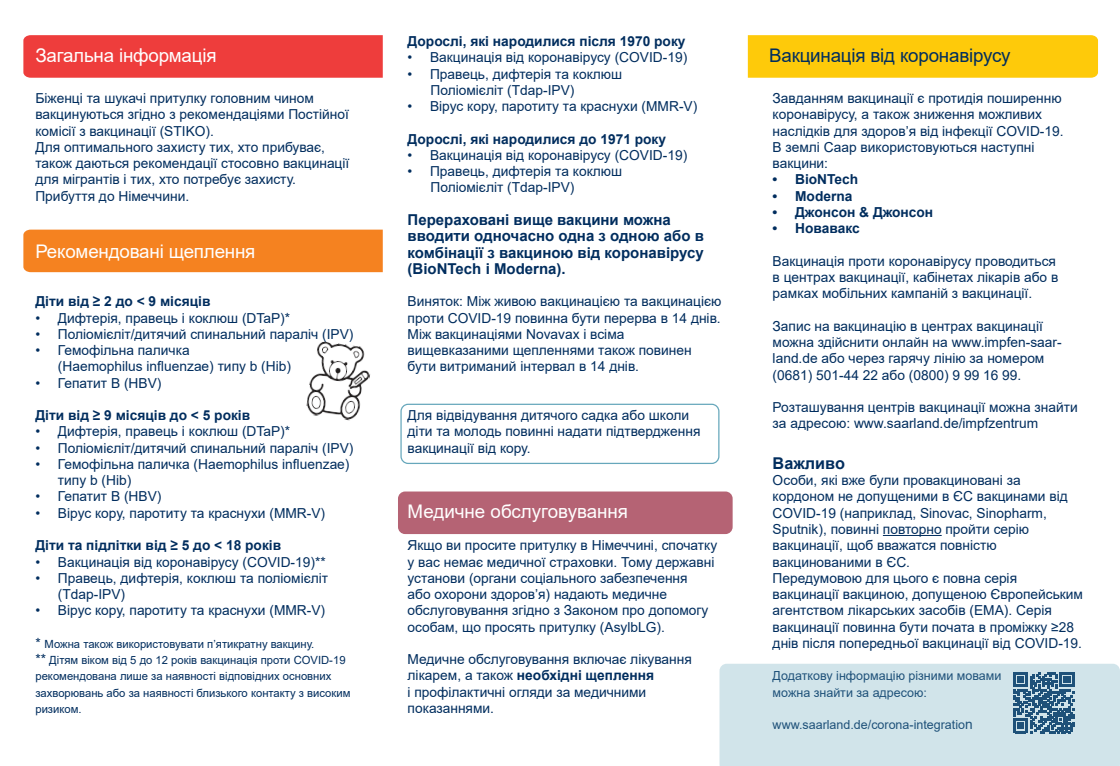
<style>
.page{position:relative;width:1120px;height:766px;background:#fff}
.page>*{position:absolute;margin:0;border:0;box-sizing:border-box;transform-origin:0 0}
.Fließtext{font:18.75px "Arial";letter-spacing:-.01em;color:#fff}
.t1{font:18.75px "Arial";letter-spacing:-.01em;color:#002d5e}
.Fließtextüberschrift{font:700 16.25px "Arial";color:#002d5e}
.Fließtext-2{font:700 15px/16.2px "Arial";color:#002d5e}
.Fließtext-3{font:13.75px/16.2px "Arial";color:#002d5e}
.Fließtextüberschrift-2{font:13.75px/16.2px "Arial";color:#002d5e}
.Fließtext-4{font:700 13.75px "Arial";color:#002d5e}
.Fließtext-5{font:12.5px "Arial";color:#002d5e}
.Fließtext-6{font:11.25px/16.2px "Arial";color:#002d5e}
.s1{font-size:13.75px}
.s2{font-weight:700}
</style>
<div class="page">
<div style="left:398px;top:491px;width:334px;height:43px;background:#b56374;border-radius:7px"></div>
<div style="left:23px;top:229px;width:360px;height:43px;background:#f58220"></div>
<div style="left:748px;top:35px;width:350px;height:43px;background:#feca0a"></div>
<div style="left:23px;top:35px;width:360px;height:43px;background:#ee3d3c"></div>
<hr style="left:883px;top:535px;width:58px;height:1px;background:#002d5e">
<svg style="left:719px;top:663px;width:401px;height:102px;background:#c5dae2"></svg>
<div style="left:400px;top:403px;width:319px;height:61px;border:1px solid #66a7bb;border-radius:7px"></div>
<img style="left:306px;top:341px;width:65px;height:80px">
<p class="Fließtext" style="left:35px;top:43px;width:183px">Загальна інформація</p>
<p class="Fließtext-3" style="left:35px;top:90px;width:315px">Біженці та шукачі притулку головним чином вакцинуються згідно з рекомендаціями Постійної комісії з вакцинації (STIKO).</p>
<p class="Fließtext-3" style="left:35px;top:139px;width:315px">Для оптимального захисту тих, хто прибуває, також даються рекомендації стосовно вакцинації для мігрантів і тих, хто потребує захисту.</p>
<p class="Fließtext-3" style="left:35px;top:187px;width:155px">Прибуття до Німеччини.</p>
<p class="Fließtext" style="left:35px;top:238px;width:221px">Рекомендовані щеплення</p>
<p class="Fließtext-4" style="left:35px;top:292px;width:176px">Діти від ≥ 2 до &lt; 9 місяців</p>
<p class="Fließtext-3" style="left:35px;top:309px;width:256px">• Дифтерія, правець і коклюш (DTaP)*</p>
<p class="Fließtext-3" style="left:35px;top:326px;width:319px">• Поліомієліт/дитячий спинальний параліч (IPV)</p>
<p class="Fließtext-3" style="left:58px;top:342px;width:235px;text-indent:-22px">• Гемофільна паличка<br>(Haemophilus influenzae) типу b (Hib)</p>
<p class="Fließtext-3" style="left:35px;top:374px;width:127px">• Гепатит B (HBV)</p>
<p class="Fließtext-4" style="left:35px;top:405px;width:216px">Діти від ≥ 9 місяців до &lt; 5 років</p>
<p class="Fließtext-3" style="left:35px;top:423px;width:256px">• Дифтерія, правець і коклюш (DTaP)*</p>
<p class="Fließtext-3" style="left:35px;top:439px;width:319px">• Поліомієліт/дитячий спинальний параліч (IPV)</p>
<p class="Fließtext-3" style="left:58px;top:456px;width:293px;text-indent:-22px">• Гемофільна паличка (Haemophilus influenzae) типу b (Hib)</p>
<p class="Fließtext-3" style="left:35px;top:488px;width:127px">• Гепатит B (HBV)</p>
<p class="Fließtext-3" style="left:35px;top:504px;width:291px">• Вірус кору, паротиту та краснухи (MMR-V)</p>
<p class="Fließtext-4" style="left:35px;top:535px;width:247px">Діти та підлітки від ≥ 5 до &lt; 18 років</p>
<p class="Fließtext-3" style="left:35px;top:553px;width:292px">• Вакцинація від коронавірусу (COVID-19)**</p>
<p class="Fließtext-3" style="left:58px;top:569px;width:272px;text-indent:-22px">• Правець, дифтерія, коклюш та поліомієліт (Tdap-IPV)</p>
<p class="Fließtext-3" style="left:35px;top:602px;width:291px">• Вірус кору, паротиту та краснухи (MMR-V)</p>
<p class="Fließtext-6" style="left:35px;top:635px;width:280px"><span class="s1">*</span> Можна також використовувати п’ятикратну вакцину.</p>
<p class="Fließtext-6" style="left:35px;top:651px;width:316px"><span class="s1">**</span> Дітям віком від 5 до 12 років вакцинація проти COVID-19 рекомендована лише за наявності відповідних основних захворювань або за наявності близького контакту з високим ризиком.</p>
<p class="Fließtext-4" style="left:407px;top:32px;width:279px">Дорослі, які народилися після 1970 року</p>
<p class="Fließtext-3" style="left:407px;top:49px;width:281px">• Вакцинація від коронавірусу (COVID-19)</p>
<p class="Fließtext-3" style="left:407px;top:66px;width:216px">• Правець, дифтерія та коклюш</p>
<p class="Fließtext-3" style="left:430px;top:82px;width:145px">Поліомієліт (Tdap-IPV)</p>
<p class="Fließtext-3" style="left:407px;top:98px;width:291px">• Вірус кору, паротиту та краснухи (MMR-V)</p>
<p class="Fließtext-4" style="left:407px;top:129px;width:260px">Дорослі, які народилися до 1971 року</p>
<p class="Fließtext-3" style="left:407px;top:147px;width:281px">• Вакцинація від коронавірусу (COVID-19)</p>
<p class="Fließtext-3" style="left:407px;top:163px;width:216px">• Правець, дифтерія та коклюш</p>
<p class="Fließtext-3" style="left:430px;top:179px;width:145px">Поліомієліт (Tdap-IPV)</p>
<p class="Fließtext-2" style="left:407px;top:212px;width:298px">Перераховані вище вакцини можна вводити одночасно одна з одною або в комбінації з вакциною від коронавірусу (BioNTech і Moderna).</p>
<p class="Fließtext-3" style="left:407px;top:293px;width:315px">Виняток: Між живою вакцинацією та вакцинацією проти COVID-19 повинна бути перерва в 14 днів.</p>
<p class="Fließtext-3" style="left:407px;top:326px;width:285px">Між вакцинаціями Novavax і всіма вищевказаними щепленнями також повинен бути витриманий інтервал в 14 днів.</p>
<p class="Fließtext-3" style="left:407px;top:407px;width:294px">Для відвідування дитячого садка або школи діти та молодь повинні надати підтвердження вакцинації від кору.</p>
<p class="Fließtext" style="left:407px;top:498px;width:222px">Медичне обслуговування</p>
<p class="Fließtext-3" style="left:407px;top:537px;width:311px">Якщо ви просите притулку в Німеччині, спочатку у вас немає медичної страховки. Тому державні установи (органи соціального забезпечення<br>або охорони здоров’я) надають медичне обслуговування згідно з Законом про допомогу особам, що просять притулку (AsylbLG).</p>
<p class="Fließtext-3" style="left:407px;top:651px;width:286px">Медичне обслуговування включає лікування лікарем, а також <span class="s2">необхідні щеплення<br></span>і профілактичні огляди за медичними показаннями.</p>
<p class="t1" style="left:769px;top:43px;width:243px">Вакцинація від коронавірусу</p>
<p class="Fließtext-3" style="left:772px;top:90px;width:292px">Завданням вакцинації є протидія поширенню коронавірусу, а також зниження можливих наслідків для здоров’я від інфекції COVID-19.</p>
<p class="Fließtext-3" style="left:772px;top:139px;width:263px">В землі Саар використовуються наступні вакцини:</p>
<p class="Fließtext-4" style="left:772px;top:170px;width:87px">• BioNTech</p>
<p class="Fließtext-4" style="left:772px;top:186px;width:81px">• Moderna</p>
<p class="Fließtext-4" style="left:772px;top:202px;width:162px">• Джонсон &amp; Джонсон</p>
<p class="Fließtext-4" style="left:772px;top:218px;width:89px">• Новавакс</p>
<p class="Fließtext-3" style="left:772px;top:252px;width:287px">Вакцинація проти коронавірусу проводиться в центрах вакцинації, кабінетах лікарів або в рамках мобільних кампаній з вакцинації.</p>
<p class="Fließtext-3" style="left:772px;top:317px;width:291px">Запис на вакцинацію в центрах вакцинації можна здійснити онлайн на www.impfen-saar&shy;land.de або через гарячу лінію за номером (0681) 501-44 22 або (0800) 9 99 16 99.</p>
<p class="Fließtext-3" style="left:772px;top:399px;width:306px">Розташування центрів вакцинації можна знайти за адресою: www.saarland.de/impfzentrum</p>
<p class="Fließtextüberschrift" style="left:772px;top:451px;width:74px">Важливо</p>
<p class="Fließtextüberschrift-2" style="left:772px;top:472px;width:297px">Особи, які вже були провакциновані за кордоном не допущеними в ЄС вакцинами від<br>COVID-19 (наприклад, Sinovac, Sinopharm,</p>
<p class="Fließtextüberschrift-2" style="left:772px;top:521px;width:258px">Sputnik), повинні повторно пройти серію вакцинації, щоб вважатся повністю вакцинованими в ЄС.</p>
<p class="Fließtextüberschrift-2" style="left:772px;top:569px;width:312px">Передумовою для цього є повна серія вакцинації вакциною, допущеною Європейським агентством лікарських засобів (EMA). Серія вакцинації повинна бути почата в проміжку ≥28 днів після попередньої вакцинації від COVID-19.</p>
<p class="Fließtext-5" style="left:772px;top:667px;width:230px">Додаткову інформацію різними мовами</p>
<p class="Fließtext-5" style="left:772px;top:683px;width:156px">можна знайти за адресою:</p>
<p class="Fließtext-5" style="left:772px;top:716px;width:202px">www.saarland.de/corona-integratio<span class="s1">n</span></p>
</div>
